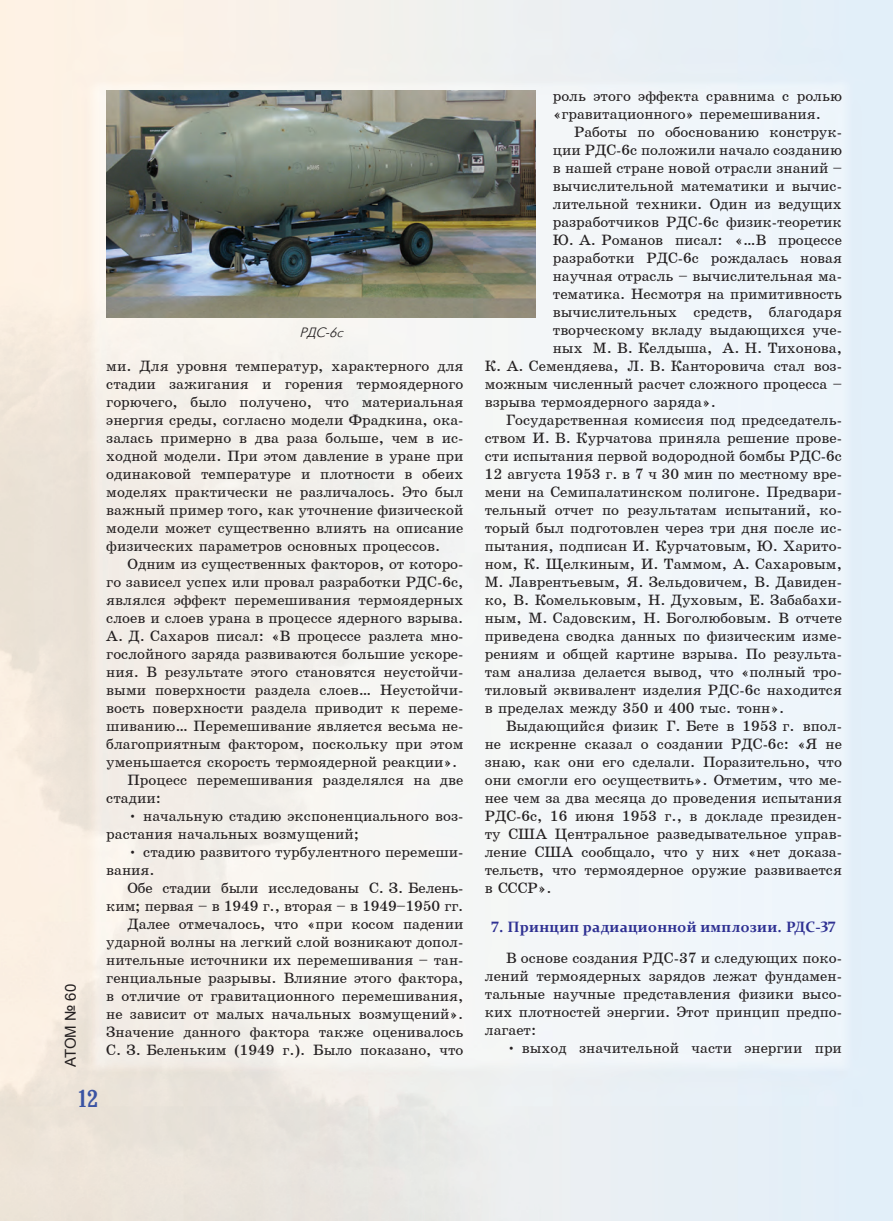
<style>
.page{position:relative;width:893px;height:1221px;background:#fff}
.page>*{position:absolute;margin:0;border:0;box-sizing:border-box;transform-origin:0 0}
.t1{font:24px "Bruskovaya Plain";color:#3a53a3}
.t2{font:15px/18px "School";color:#231f20}
.t3{font:700 15px "Constantia";letter-spacing:.02em;color:#2e3092}
.t4{font:15px "Arial";letter-spacing:-.02em;color:#231f20}
.t5{font:italic 13.5px "Futuris";color:#231f20}
</style>
<div class="page">
<img style="left:106px;top:90px;width:430px;height:227px">
<p class="t4" style="left:61px;top:1066px;width:84px;rotate:-90deg">АТОМ № 60</p>
<h1 class="t1" style="left:78px;top:1085px;width:21px">12</h1>
<p class="t5" style="left:299px;top:326px;width:45px">РДС-6с</p>
<p class="t2" style="left:106px;top:357px;width:359px;text-align:justify">ми. Для уровня температур, характерного для стадии зажигания и горения термоядерного горючего, было получено, что материальная энергия среды, согласно модели Фрадкина, ока&shy;залась примерно в два раза больше, чем в ис&shy;ходной модели. При этом давление в уране при одинаковой температуре и плотности в обеих моделях практически не различалось. Это был важный пример того, как уточнение физической модели может существенно влиять на описание физических параметров основных процессов.</p>
<p class="t2" style="left:128px;top:555px;width:337px">Одним из существенных факторов, от которо-</p>
<p class="t2" style="left:106px;top:573px;width:359px">го зависел успех или провал разработки РДС-6с,</p>
<p class="t2" style="left:106px;top:591px;width:359px">являлся эффект перемешивания термоядерных</p>
<p class="t2" style="left:106px;top:609px;width:359px">слоев и слоев урана в процессе ядерного взрыва.</p>
<p class="t2" style="left:106px;top:627px;width:359px">А. Д. Сахаров писал: «В процессе разлета мно-</p>
<p class="t2" style="left:106px;top:645px;width:359px">гослойного заряда развиваются большие ускоре-</p>
<p class="t2" style="left:106px;top:663px;width:359px">ния. В результате этого становятся неустойчи-</p>
<p class="t2" style="left:106px;top:681px;width:359px">выми поверхности раздела слоев… Неустойчи-</p>
<p class="t2" style="left:106px;top:699px;width:359px">вость поверхности раздела приводит к переме-</p>
<p class="t2" style="left:106px;top:717px;width:359px">шиванию… Перемешивание является весьма не-</p>
<p class="t2" style="left:106px;top:735px;width:359px">благоприятным фактором, поскольку при этом</p>
<p class="t2" style="left:106px;top:753px;width:353px">уменьшается скорость термоядерной реакции».</p>
<p class="t2" style="left:128px;top:771px;width:337px">Процесс перемешивания разделялся на две</p>
<p class="t2" style="left:106px;top:789px;width:56px">стадии:</p>
<p class="t2" style="left:106px;top:807px;width:359px;text-indent:21px">• начальную стадию экспоненциального воз&shy;растания начальных возмущений;</p>
<p class="t2" style="left:106px;top:843px;width:359px;text-indent:21px">• стадию развитого турбулентного перемеши&shy;вания.</p>
<p class="t2" style="left:106px;top:879px;width:359px;text-align:right">Обе стадии были исследованы С. З. Белень&shy;ким; первая – в 1949 г., вторая – в 1949–1950 гг.<br>Далее отмечалось, что «при косом падении ударной волны на легкий слой возникают допол&shy;нительные источники их перемешивания – тан&shy;генциальные разрывы. Влияние этого фактора, в отличие от гравитационного перемешивания, не зависит от малых начальных возмущений».<br>Значение данного фактора также оценивалось С. З. Беленьким (1949 г.). Было показано, что</p>
<p class="t2" style="left:553px;top:87px;width:291px">роль этого эффекта сравнима с ролью «гравитационного» перемешивания.</p>
<p class="t2" style="left:574px;top:123px;width:269px">Работы по обоснованию конструк-</p>
<p class="t2" style="left:553px;top:141px;width:291px">ции РДС-6с положили начало созданию</p>
<p class="t2" style="left:553px;top:159px;width:291px">в нашей стране новой отрасли знаний –</p>
<p class="t2" style="left:553px;top:177px;width:291px">вычислительной математики и вычис-</p>
<p class="t2" style="left:553px;top:195px;width:291px">лительной техники. Один из ведущих</p>
<p class="t2" style="left:553px;top:213px;width:291px">разработчиков РДС-6с физик-теоретик</p>
<p class="t2" style="left:553px;top:231px;width:291px">Ю. А. Романов писал: «…В процессе</p>
<p class="t2" style="left:553px;top:249px;width:291px">разработки РДС-6с рождалась новая</p>
<p class="t2" style="left:553px;top:267px;width:291px">научная отрасль – вычислительная ма-</p>
<p class="t2" style="left:553px;top:285px;width:291px">тематика. Несмотря на примитивность</p>
<p class="t2" style="left:553px;top:303px;width:291px">вычислительных средств, благодаря</p>
<p class="t2" style="left:553px;top:321px;width:291px">творческому вкладу выдающихся уче-</p>
<p class="t2" style="left:553px;top:339px;width:291px">ных М. В. Келдыша, А. Н. Тихонова,</p>
<p class="t2" style="left:485px;top:357px;width:359px">К. А. Семендяева, Л. В. Канторовича стал воз-</p>
<p class="t2" style="left:485px;top:375px;width:359px">можным численный расчет сложного процесса –</p>
<p class="t2" style="left:485px;top:393px;width:233px">взрыва термоядерного заряда».</p>
<p class="t2" style="left:506px;top:411px;width:337px">Государственная комиссия под председатель-</p>
<p class="t2" style="left:485px;top:429px;width:359px">ством И. В. Курчатова приняла решение прове-</p>
<p class="t2" style="left:485px;top:447px;width:359px">сти испытания первой водородной бомбы РДС-6с</p>
<p class="t2" style="left:485px;top:465px;width:359px">12 августа 1953 г. в 7 ч 30 мин по местному вре-</p>
<p class="t2" style="left:485px;top:483px;width:359px">мени на Семипалатинском полигоне. Предвари-</p>
<p class="t2" style="left:485px;top:501px;width:359px">тельный отчет по результатам испытаний, ко-</p>
<p class="t2" style="left:485px;top:519px;width:359px">торый был подготовлен через три дня после ис-</p>
<p class="t2" style="left:485px;top:537px;width:359px">пытания, подписан И. Курчатовым, Ю. Харито-</p>
<p class="t2" style="left:485px;top:555px;width:359px">ном, К. Щелкиным, И. Таммом, А. Сахаровым,</p>
<p class="t2" style="left:485px;top:573px;width:359px">М. Лаврентьевым, Я. Зельдовичем, В. Давиден-</p>
<p class="t2" style="left:485px;top:591px;width:359px">ко, В. Комельковым, Н. Духовым, Е. Забабахи-</p>
<p class="t2" style="left:485px;top:609px;width:359px">ным, М. Садовским, Н. Боголюбовым. В отчете</p>
<p class="t2" style="left:485px;top:627px;width:359px">приведена сводка данных по физическим изме-</p>
<p class="t2" style="left:485px;top:645px;width:359px">рениям и общей картине взрыва. По результа-</p>
<p class="t2" style="left:485px;top:663px;width:359px">там анализа делается вывод, что «полный тро-</p>
<p class="t2" style="left:485px;top:681px;width:359px">тиловый эквивалент изделия РДС-6с находится</p>
<p class="t2" style="left:485px;top:699px;width:301px">в пределах между 350 и 400 тыс. тонн».</p>
<p class="t2" style="left:506px;top:717px;width:337px">Выдающийся физик Г. Бете в 1953 г. впол-</p>
<p class="t2" style="left:485px;top:735px;width:359px">не искренне сказал о создании РДС-6с: «Я не</p>
<p class="t2" style="left:485px;top:753px;width:359px">знаю, как они его сделали. Поразительно, что</p>
<p class="t2" style="left:485px;top:771px;width:359px">они смогли его осуществить». Отметим, что ме-</p>
<p class="t2" style="left:485px;top:789px;width:359px">нее чем за два месяца до проведения испытания</p>
<p class="t2" style="left:485px;top:807px;width:359px">РДС-6с, 16 июня 1953 г., в докладе президен-</p>
<p class="t2" style="left:485px;top:825px;width:359px">ту США Центральное разведывательное управ-</p>
<p class="t2" style="left:485px;top:843px;width:359px">ление США сообщало, что у них «нет доказа-</p>
<p class="t2" style="left:485px;top:861px;width:359px">тельств, что термоядерное оружие развивается</p>
<p class="t2" style="left:485px;top:879px;width:69px">в СССР».</p>
<p class="t3" style="left:491px;top:916px;width:345px">7. Принцип радиационной имплозии. РДС-37</p>
<p class="t2" style="left:485px;top:949px;width:359px;text-align:justify;text-indent:21px">В основе создания РДС-37 и следующих поко&shy;лений термоядерных зарядов лежат фундамен&shy;тальные научные представления физики высо&shy;ких плотностей энергии. Этот принцип предпо&shy;лагает:</p>
<p class="t2" style="left:506px;top:1039px;width:337px">• выход значительной части энергии при</p>
</div>
